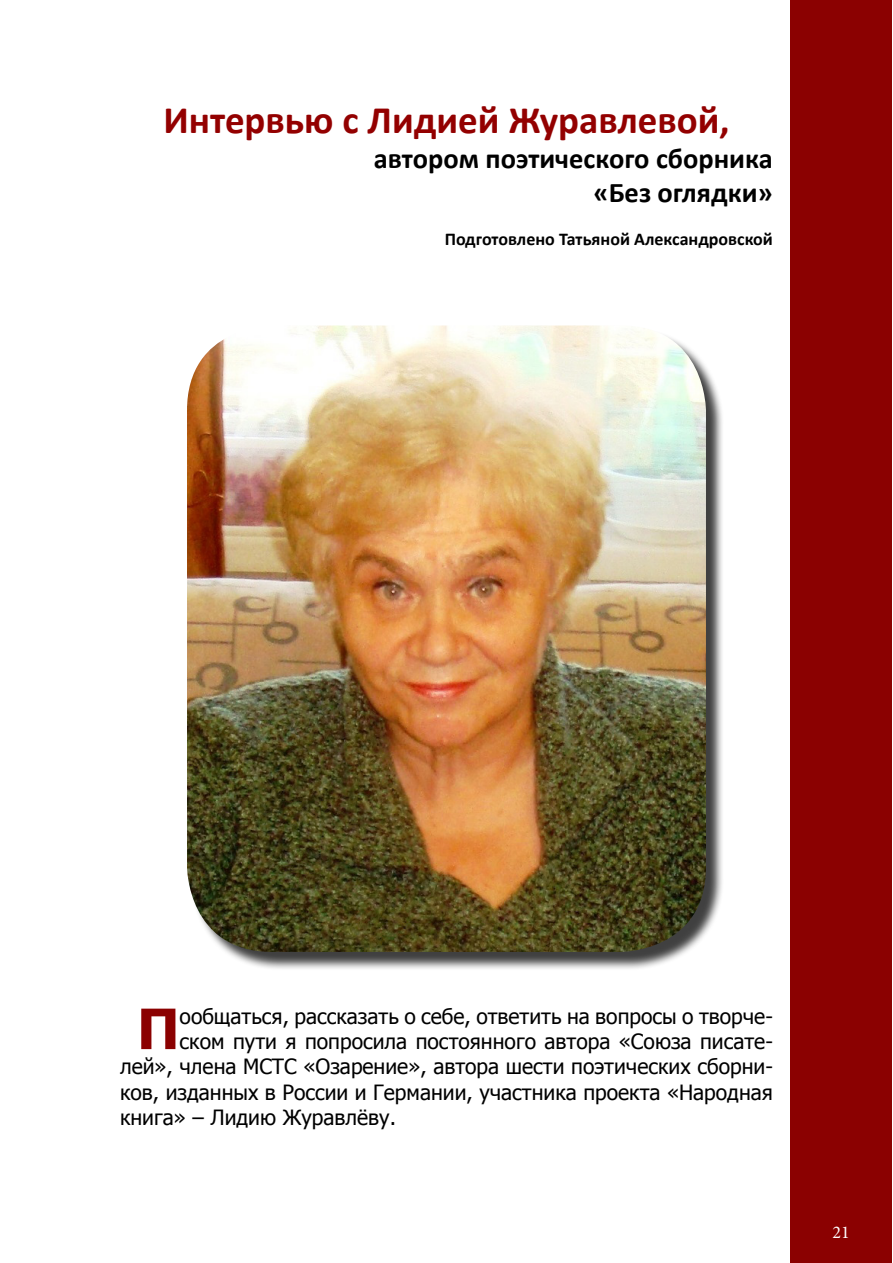
<style>
.page{position:relative;width:893px;height:1263px;background:#fff}
.page>*{position:absolute;margin:0;border:0;box-sizing:border-box;transform-origin:0 0}
.t1{font:700 55.65px "Tahoma";color:#8b0101}
.заголовк{font:700 39px "Calibri";color:#930000}
.заголовк-2{font:700 28.5px "Calibri";color:#000}
.t2{font:21px "Tahoma";color:#000}
.заголовк-3{font:700 18px "Calibri";color:#000}
.t3{font:18px "Minion Pro";color:#fff}
</style>
<div class="page">
<div style="left:790px;top:0;width:102px;height:1263px;background:#8b0101"></div>
<div style="left:189px;top:328px;width:535px;height:642px;background:#000;opacity:.75"></div>
<img style="left:187px;top:325px;width:519px;height:627px">
<p class="заголовк" style="left:163px;top:96px;width:568px">Интервью с Лидией Журавлевой,</p>
<p class="заголовк-2" style="left:374px;top:140px;width:401px">автором поэтического сборника</p>
<p class="заголовк-2" style="left:593px;top:174px;width:181px">«Без оглядки»</p>
<p class="заголовк-3" style="left:445px;top:228px;width:330px">Подготовлено Татьяной Александровской</p>
<p class="t1" style="left:137px;top:990px;width:44px">П</p>
<p class="t2" style="left:180px;top:1002px;width:595px">ообщаться, рассказать о себе, ответить на вопросы о творче-</p>
<p class="t2" style="left:180px;top:1027px;width:595px">ском пути я попросила постоянного автора «Союза писате-</p>
<p class="t2" style="left:120px;top:1052px;width:654px">лей», члена МСТС «Озарение», автора шести поэтических сборни-</p>
<p class="t2" style="left:120px;top:1078px;width:654px">ков, изданных в России и Германии, участника проекта «Народная</p>
<p class="t2" style="left:120px;top:1103px;width:278px">книга» – Лидию Журавлёву.</p>
<p class="t3" style="left:832px;top:1220px;width:19px">21</p>
</div>
